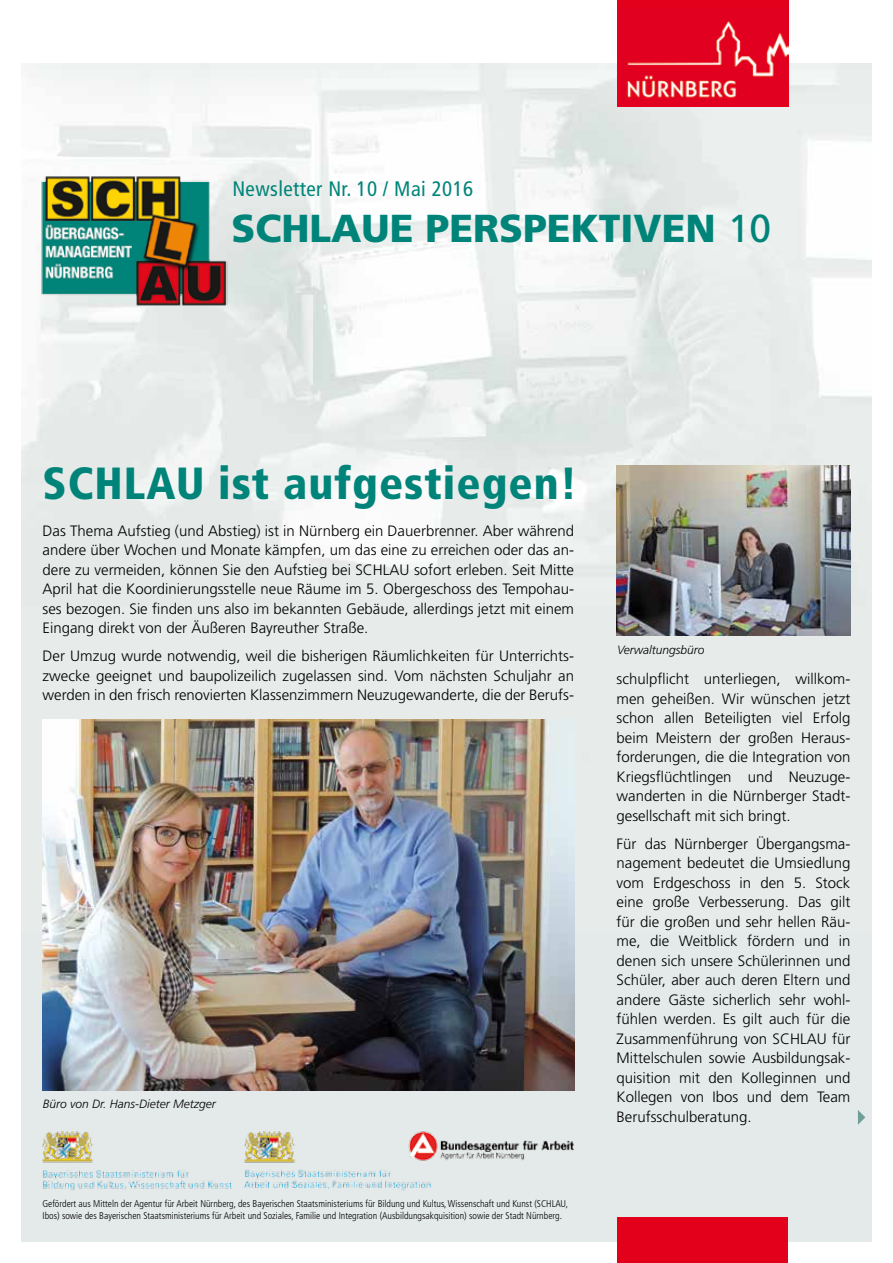
<style>
.page{position:relative;width:893px;height:1263px;background:#fff}
.page>*{position:absolute;margin:0;border:0;box-sizing:border-box;transform-origin:0 0}
.t1{font:900 condensed 45px "Frutiger";letter-spacing:.025em;color:#008479}
.t2{font:900 39px "Frutiger";color:#008479}
.t3{font:condensed 21px "Frutiger";letter-spacing:.02em;color:#008479}
.t4{font:300 15px/19.5px "Frutiger";color:#000;text-align:justify}
.t5{font:italic 300 12px "Frutiger";color:#000}
.t6{font:300 condensed 9.75px/11.7px "Frutiger";color:#000}
.s1{font-weight:400}
</style>
<div class="page">
<div style="left:21px;top:63px;width:851px;height:1179px;background:#e4eae9"></div>
<img style="left:21px;top:63px;width:851px;height:868px">
<img style="left:43px;top:719px;width:531px;height:371px">
<img style="left:618px;top:7px;width:170px;height:100px">
<div style="left:618px;top:0;width:170px;height:7px;background:#e2001a"></div>
<div style="left:618px;top:1217px;width:170px;height:46px;background:#e2001a"></div>
<img style="left:37px;top:172px;width:190px;height:134px">
<img style="left:443px;top:1140px;width:131px;height:21px">
<img style="left:43px;top:1131px;width:189px;height:60px">
<svg style="left:858px;top:1110px;width:7px;height:15px"></svg>
<img style="left:617px;top:466px;width:233px;height:170px">
<img style="left:244px;top:1131px;width:199px;height:60px">
<h3 class="t3" style="left:232px;top:177px;width:242px">Newsletter Nr. 10 / Mai 2016</h3>
<h2 class="t2" style="left:232px;top:204px;width:541px">SCHLAUE PERSPEKTIVEN <span class="s1">10</span></h2>
<h1 class="t1" style="left:43px;top:457px;width:536px">SCHLAU ist aufgestiegen!</h1>
<p class="t4" style="left:43px;top:520px;width:533px">Das Thema Aufstieg (und Abstieg) ist in Nürnberg ein Dauerbrenner. Aber während andere über Wochen und Monate kämpfen, um das eine zu erreichen oder das an&shy;dere zu vermeiden, können Sie den Aufstieg bei SCHLAU sofort erleben. Seit Mitte April hat die Koordinierungsstelle neue Räume im 5. Obergeschoss des Tempohau&shy;ses bezogen. Sie finden uns also im bekannten Gebäude, allerdings jetzt mit einem Eingang direkt von der Äußeren Bayreuther Straße.</p>
<p class="t4" style="left:43px;top:646px;width:533px">Der Umzug wurde notwendig, weil die bisherigen Räumlichkeiten für Unterrichts&shy;zwecke geeignet und baupolizeilich zugelassen sind. Vom nächsten Schuljahr an werden in den frisch renovierten Klassenzimmern Neuzugewanderte, die der Berufs-</p>
<p class="t5" style="left:43px;top:1097px;width:174px">Büro von Dr. Hans-Dieter Metzger</p>
<p class="t6" style="left:43px;top:1198px;width:527px">Gefördert aus Mitteln der Agentur für Arbeit Nürnberg, des Bayerischen Staatsministeriums für Bildung und Kultus, Wissenschaft und Kunst (SCHLAU,<br>Ibos) sowie des Bayerischen Staatsministeriums für Arbeit und Soziales, Familie und Integration (Ausbildungsakquisition) sowie der Stadt Nürnberg.</p>
<p class="t5" style="left:617px;top:643px;width:89px">Verwaltungsbüro</p>
<p class="t4" style="left:617px;top:669px;width:235px">schulpflicht unterliegen, willkom&shy;men geheißen. Wir wünschen jetzt schon allen Beteiligten viel Erfolg beim Meistern der großen Heraus&shy;forderungen, die die Integration von Kriegsflüchtlingen und Neuzuge&shy;wanderten in die Nürnberger Stadt&shy;gesellschaft mit sich bringt.</p>
<p class="t4" style="left:617px;top:834px;width:235px">Für das Nürnberger Übergangsma&shy;nagement bedeutet die Umsiedlung vom Erdgeschoss in den 5. Stock eine große Verbesserung. Das gilt für die großen und sehr hellen Räu&shy;me, die Weitblick fördern und in denen sich unsere Schülerinnen und Schüler, aber auch deren Eltern und andere Gäste sicherlich sehr wohl&shy;fühlen werden. Es gilt auch für die Zusammenführung von SCHLAU für Mittelschulen sowie Ausbildungsak&shy;quisition mit den Kolleginnen und Kollegen von Ibos und dem Team Berufsschulberatung.</p>
</div>
